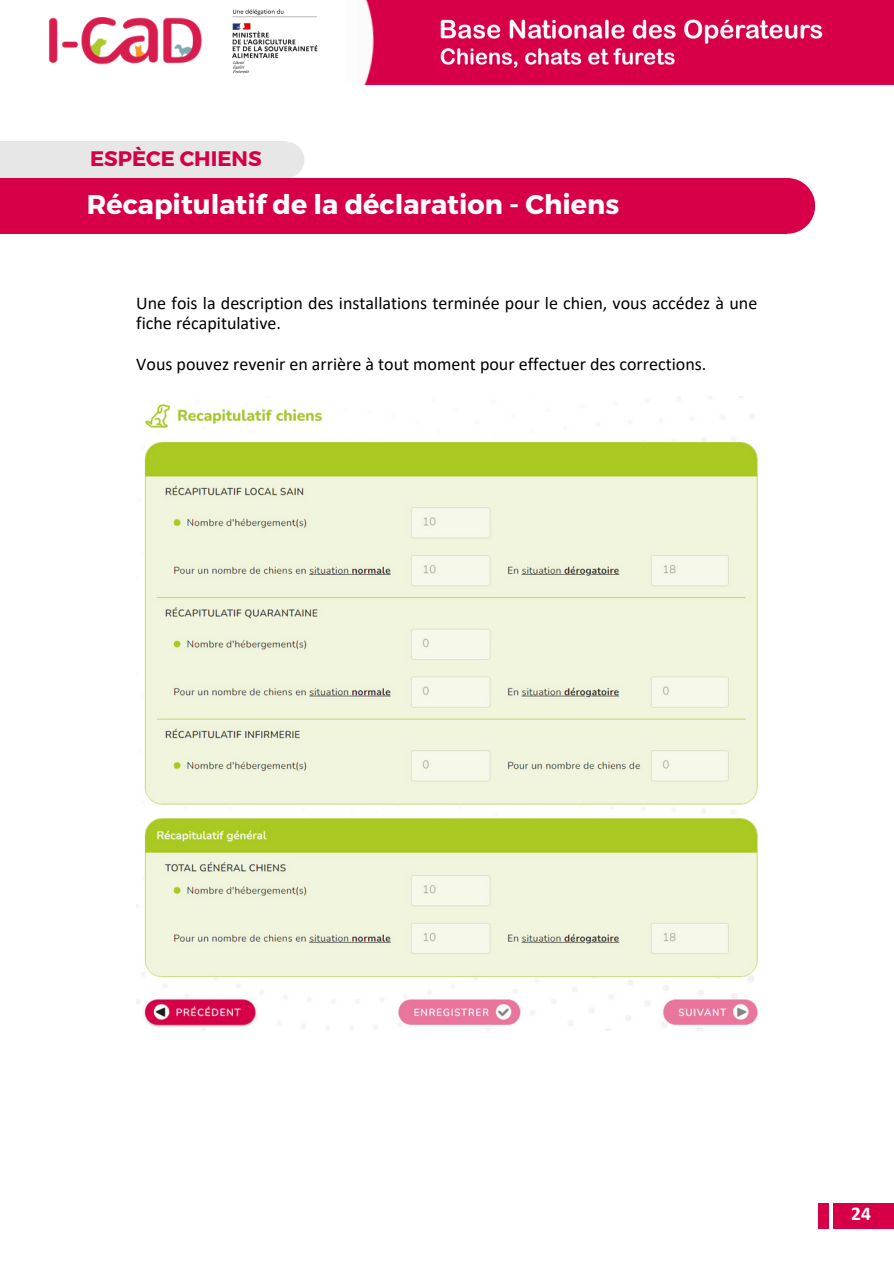
<style>
.page{position:relative;width:894px;height:1264px;background:#fff}
.page>*{position:absolute;margin:0;border:0;box-sizing:border-box;transform-origin:0 0}
.t1{font:700 27px "Montserrat";color:#fff}
.t2{font:700 21px "Montserrat";color:#d70048}
.t3{font:700 19.5px "Calibri";color:#fff}
.t4{font:18px/20.2px "Calibri";color:#000}
</style>
<div class="page">
<img style="left:136px;top:403px;width:621px;height:627px">
<div style="left:759px;top:178px;width:56px;height:56px;background:#d70048;border-radius:50%"></div>
<div style="left:0;top:178px;width:786px;height:56px;background:#d70048"></div>
<div style="left:314px;top:0;width:579px;height:84px;background:#d70048"></div>
<div style="left:0;top:0;width:356px;height:84px;background:#fff"></div>
<img style="left:232px;top:9px;width:86px;height:64px">
<img style="left:49px;top:18px;width:153px;height:47px">
<img style="left:356px;top:0;width:18px;height:84px">
<img style="left:437px;top:19px;width:387px;height:66px">
<div style="left:832px;top:1203px;width:61px;height:25px;background:#d70048"></div>
<div style="left:818px;top:1203px;width:10px;height:25px;background:#d70048"></div>
<div style="left:268px;top:142px;width:36px;height:36px;background:#e7e7e7;border-radius:50%"></div>
<div style="left:0;top:142px;width:286px;height:36px;background:#e7e7e7"></div>
<p class="t2" style="left:90px;top:145px;width:173px">ESPÈCE CHIENS</p>
<h1 class="t1" style="left:87px;top:186px;width:533px">Récapitulatif de la déclaration - Chiens</h1>
<p class="t4" style="left:136px;top:294px;width:622px">Une fois la description des installations terminée pour le chien, vous accédez à une fiche récapitulative.</p>
<p class="t4" style="left:136px;top:355px;width:571px">Vous pouvez revenir en arrière à tout moment pour effectuer des corrections.</p>
<p class="t3" style="left:850px;top:1205px;width:21px">24</p>
</div>
